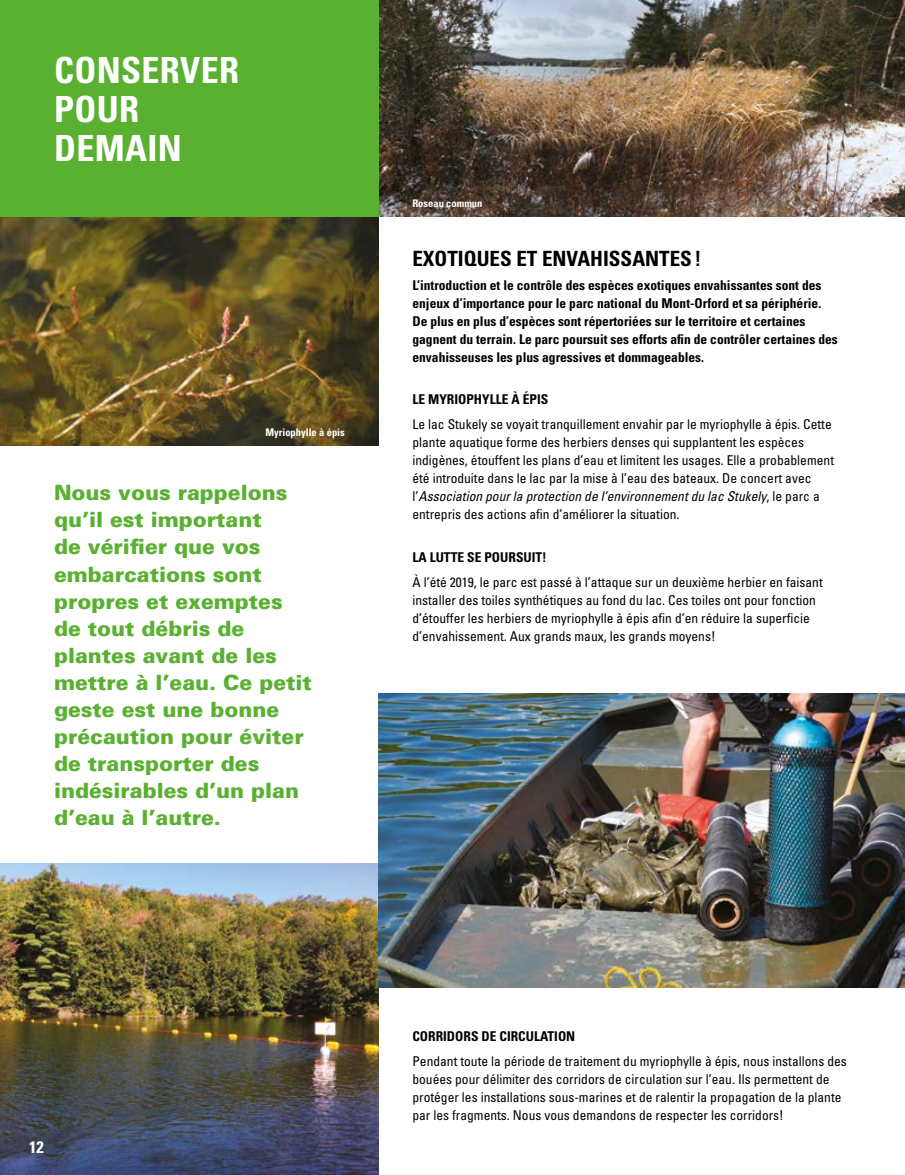
<style>
.page{position:relative;width:905px;height:1175px;background:#fff}
.page>*{position:absolute;margin:0;border:0;box-sizing:border-box;transform-origin:0 0}
.t1{font:700 condensed 36px/39px "Univers";letter-spacing:.01em;color:#fff}
.t2{font:900 21px/27px "Univers";color:#5ab031}
.t3{font:700 condensed 21px "Univers";color:#000}
.t4{font:700 condensed 16.5px "Univers";color:#fff}
.t5{font:condensed 13.5px/18px "Univers";color:#000}
.t6{font:700 condensed 13.5px/18px "Univers";color:#000}
.t7{font:700 condensed 10.5px "Univers";color:#fff}
.s1{font-style:italic}
</style>
<div class="page">
<img style="left:378px;top:0;width:526px;height:216px">
<img style="left:0;top:863px;width:378px;height:311px">
<img style="left:0;top:216px;width:378px;height:230px">
<img style="left:378px;top:694px;width:526px;height:293px">
<div style="left:0;top:0;width:378px;height:216px;background:#5ab031"></div>
<h1 class="t1" style="left:54px;top:50px;width:186px">CONSERVER<br>POUR<br>DEMAIN</h1>
<p class="t7" style="left:265px;top:426px;width:81px">Myriophylle à épis</p>
<p class="t2" style="left:54px;top:479px;width:259px">Nous vous rappelons qu’il est important<br>de vérifier que vos embarcations sont propres et exemptes de tout débris de plantes avant de les mettre à l’eau. Ce petit geste est une bonne précaution pour éviter de transporter des indésirables d’un plan d’eau à l’autre.</p>
<p class="t7" style="left:412px;top:197px;width:71px">Roseau commun</p>
<h2 class="t3" style="left:412px;top:246px;width:290px">EXOTIQUES ET ENVAHISSANTES!</h2>
<p class="t6" style="left:412px;top:275px;width:427px">L’introduction et le contrôle des espèces exotiques envahissantes sont des enjeux d’importance pour le parc national du Mont-Orford et sa périphérie.<br>De plus en plus d’espèces sont répertoriées sur le territoire et certaines gagnent du terrain. Le parc poursuit ses efforts afin de contrôler certaines des envahisseuses les plus agressives et dommageables.</p>
<p class="t6" style="left:412px;top:390px;width:137px">LE MYRIOPHYLLE À ÉPIS</p>
<p class="t5" style="left:412px;top:415px;width:423px">Le lac Stukely se voyait tranquillement envahir par le myriophylle à épis. Cette plante aquatique forme des herbiers denses qui supplantent les espèces indigènes, étouffent les plans d’eau et limitent les usages. Elle a probablement été introduite dans le lac par la mise à l’eau des bateaux. De concert avec l’<span class="s1">Association pour la protection de l’environnement du lac Stukely</span>, le parc a entrepris des actions afin d’améliorer la situation.</p>
<p class="t6" style="left:412px;top:548px;width:136px">LA LUTTE SE POURSUIT!</p>
<p class="t5" style="left:412px;top:572px;width:412px">À l’été 2019, le parc est passé à l’attaque sur un deuxième herbier en faisant installer des toiles synthétiques au fond du lac. Ces toiles ont pour fonction d’étouffer les herbiers de myriophylle à épis afin d’en réduire la superficie d’envahissement. Aux grands maux, les grands moyens!</p>
<p class="t4" style="left:29px;top:1136px;width:16px">12</p>
<p class="t6" style="left:412px;top:1027px;width:164px">CORRIDORS DE CIRCULATION</p>
<p class="t5" style="left:412px;top:1052px;width:436px">Pendant toute la période de traitement du myriophylle à épis, nous installons des bouées pour délimiter des corridors de circulation sur l’eau. Ils permettent de protéger les installations sous-marines et de ralentir la propagation de la plante par les fragments. Nous vous demandons de respecter les corridors!</p>
</div>
